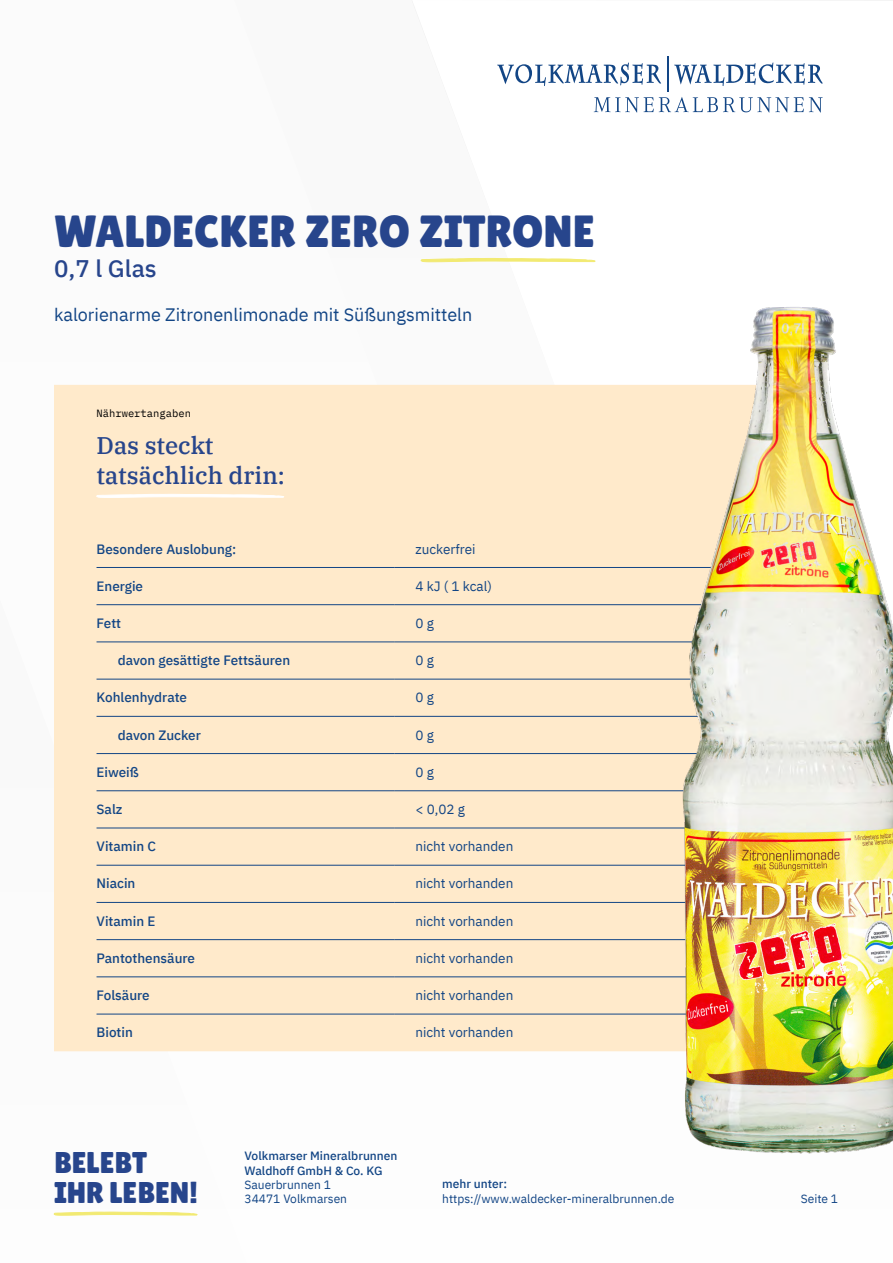
<style>
.page{position:relative;width:893px;height:1263px;background:#fff}
.page>*{position:absolute;margin:0;border:0;box-sizing:border-box;transform-origin:0 0}
.t1{font:45px "Lilita One";color:#27458c}
.t2{font:30px/30px "Lilita One";color:#27458c}
.t3{font:500 24px/30px "IBM Plex Serif";color:#27458c}
.t4{font:500 24px "IBM Plex Sans";color:#27458c}
.t5{font:18px "IBM Plex Sans";color:#124585}
.t6{font:500 13.5px "IBM Plex Sans";color:#124585}
.t7{font:13.5px "IBM Plex Sans";color:#124585}
.t8{font:12px/14.4px "IBM Plex Sans";color:#124585}
.t9{font:500 12px/14.4px "IBM Plex Sans";color:#124585}
.t10{font:10.5px "IBM Plex Mono";color:#000}
</style>
<div class="page">
<svg style="left:674px;top:63px;width:149px;height:23px"></svg>
<svg style="left:594px;top:97px;width:229px;height:16px"></svg>
<svg style="left:497px;top:63px;width:164px;height:23px"></svg>
<hr style="left:667px;top:57px;width:1px;height:35px;background:#124585">
<svg style="left:54px;top:1212px;width:143px;height:4px"></svg>
<div style="left:54px;top:385px;width:569px;height:666px;background:#ffeacb"></div>
<hr style="left:97px;top:567px;width:297px;height:1px;background:#124585">
<hr style="left:394px;top:567px;width:425px;height:1px;background:#124585">
<hr style="left:97px;top:604px;width:297px;height:1px;background:#124585">
<hr style="left:394px;top:604px;width:425px;height:1px;background:#124585">
<hr style="left:97px;top:642px;width:297px;height:1px;background:#124585">
<hr style="left:394px;top:642px;width:425px;height:1px;background:#124585">
<hr style="left:97px;top:679px;width:297px;height:1px;background:#124585">
<hr style="left:394px;top:679px;width:425px;height:1px;background:#124585">
<hr style="left:97px;top:716px;width:297px;height:1px;background:#124585">
<hr style="left:394px;top:716px;width:425px;height:1px;background:#124585">
<hr style="left:97px;top:753px;width:297px;height:1px;background:#124585">
<hr style="left:394px;top:753px;width:425px;height:1px;background:#124585">
<hr style="left:97px;top:790px;width:297px;height:1px;background:#124585">
<hr style="left:394px;top:790px;width:425px;height:1px;background:#124585">
<hr style="left:97px;top:828px;width:297px;height:1px;background:#124585">
<hr style="left:394px;top:828px;width:425px;height:1px;background:#124585">
<hr style="left:97px;top:865px;width:297px;height:1px;background:#124585">
<hr style="left:394px;top:865px;width:425px;height:1px;background:#124585">
<hr style="left:97px;top:902px;width:297px;height:1px;background:#124585">
<hr style="left:394px;top:902px;width:425px;height:1px;background:#124585">
<hr style="left:97px;top:939px;width:297px;height:1px;background:#124585">
<hr style="left:394px;top:939px;width:425px;height:1px;background:#124585">
<hr style="left:97px;top:976px;width:297px;height:1px;background:#124585">
<hr style="left:394px;top:976px;width:425px;height:1px;background:#124585">
<hr style="left:97px;top:1014px;width:297px;height:1px;background:#124585">
<hr style="left:394px;top:1014px;width:425px;height:1px;background:#124585">
<svg style="left:96px;top:494px;width:188px;height:4px"></svg>
<svg style="left:421px;top:258px;width:174px;height:4px"></svg>
<img style="left:623px;top:307px;width:270px;height:847px">
<h1 class="t1" style="left:54px;top:205px;width:542px">WALDECKER ZERO ZITRONE</h1>
<h3 class="t4" style="left:54px;top:249px;width:104px">0,7 l Glas</h3>
<h3 class="t5" style="left:54px;top:300px;width:420px">kalorienarme Zitronenlimonade mit Süßungsmitteln</h3>
<p class="t10" style="left:97px;top:405px;width:96px">Nährwertangaben</p>
<h3 class="t3" style="left:97px;top:429px;width:190px">Das steckt tatsächlich drin:</h3>
<p class="t6" style="left:97px;top:538px;width:141px">Besondere Auslobung:</p>
<p class="t7" style="left:415px;top:538px;width:62px">zuckerfrei</p>
<p class="t6" style="left:97px;top:575px;width:48px">Energie</p>
<p class="t7" style="left:415px;top:576px;width:78px">4 kJ ( 1 kcal)</p>
<p class="t6" style="left:97px;top:613px;width:26px">Fett</p>
<p class="t7" style="left:415px;top:613px;width:20px">0 g</p>
<p class="t6" style="left:118px;top:650px;width:174px">davon gesättigte Fettsäuren</p>
<p class="t7" style="left:415px;top:650px;width:20px">0 g</p>
<p class="t6" style="left:97px;top:687px;width:92px">Kohlenhydrate</p>
<p class="t7" style="left:415px;top:687px;width:20px">0 g</p>
<p class="t6" style="left:118px;top:724px;width:85px">davon Zucker</p>
<p class="t7" style="left:415px;top:724px;width:20px">0 g</p>
<p class="t6" style="left:97px;top:761px;width:44px">Eiweiß</p>
<p class="t7" style="left:415px;top:762px;width:20px">0 g</p>
<p class="t6" style="left:97px;top:799px;width:27px">Salz</p>
<p class="t7" style="left:415px;top:799px;width:51px">&lt; 0,02 g</p>
<p class="t6" style="left:97px;top:836px;width:61px">Vitamin C</p>
<p class="t7" style="left:415px;top:836px;width:99px">nicht vorhanden</p>
<p class="t6" style="left:97px;top:873px;width:40px">Niacin</p>
<p class="t7" style="left:415px;top:873px;width:99px">nicht vorhanden</p>
<p class="t6" style="left:97px;top:910px;width:60px">Vitamin E</p>
<p class="t7" style="left:415px;top:910px;width:99px">nicht vorhanden</p>
<p class="t6" style="left:97px;top:947px;width:100px">Pantothensäure</p>
<p class="t7" style="left:415px;top:948px;width:99px">nicht vorhanden</p>
<p class="t6" style="left:97px;top:985px;width:55px">Folsäure</p>
<p class="t7" style="left:415px;top:985px;width:99px">nicht vorhanden</p>
<p class="t6" style="left:97px;top:1022px;width:38px">Biotin</p>
<p class="t7" style="left:415px;top:1022px;width:99px">nicht vorhanden</p>
<h2 class="t2" style="left:54px;top:1148px;width:146px">BELEBT<br>IHR LEBEN!</h2>
<p class="t9" style="left:244px;top:1148px;width:154px">Volkmarser Mineralbrunnen<br>Waldhoff GmbH &amp; Co. KG</p>
<p class="t8" style="left:244px;top:1176px;width:104px">Sauerbrunnen 1<br>34471 Volkmarsen</p>
<p class="t9" style="left:442px;top:1176px;width:66px">mehr unter:</p>
<p class="t8" style="left:442px;top:1190px;width:234px">https://www.waldecker-mineralbrunnen.de</p>
<p class="t8" style="left:801px;top:1191px;width:39px">Seite 1</p>
</div>
